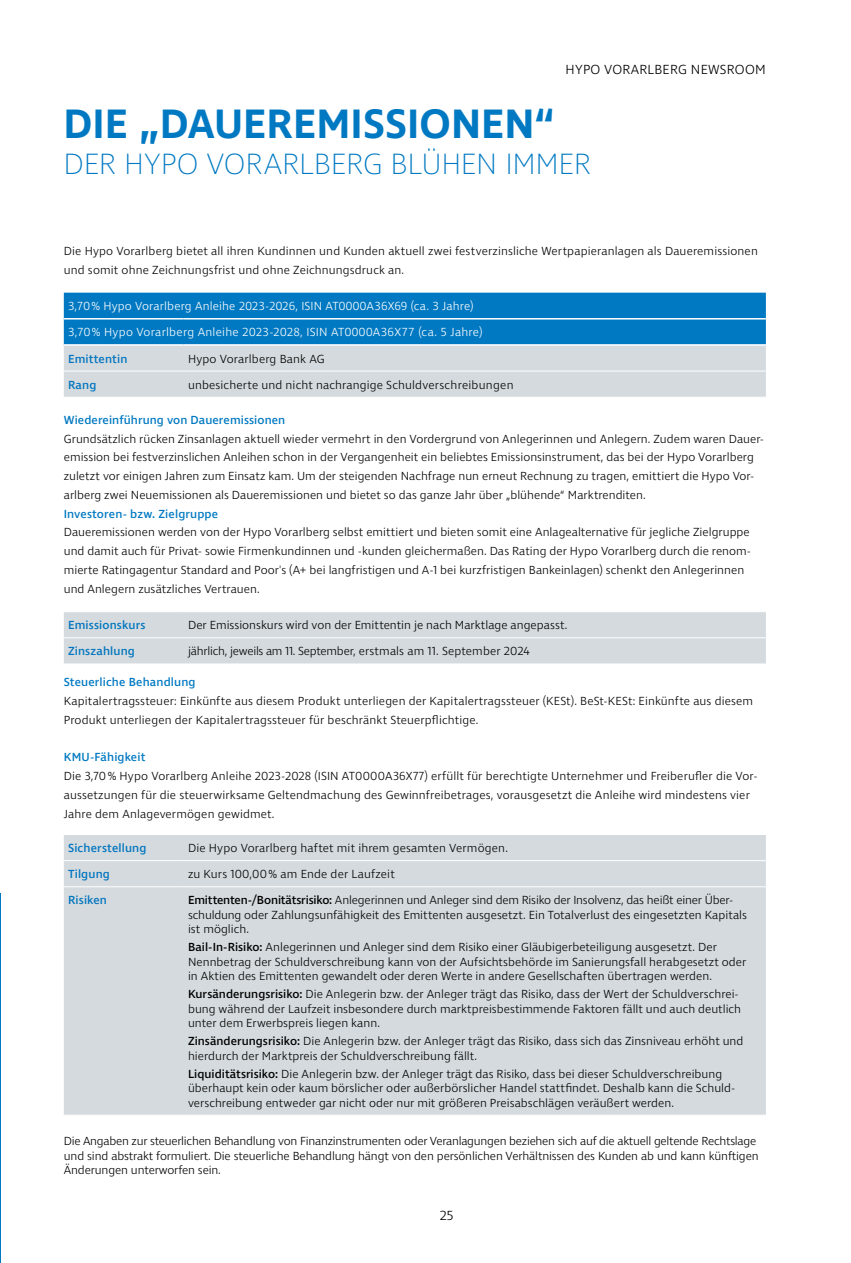
<style>
.page{position:relative;width:851px;height:1263px;background:#fff}
.page>*{position:absolute;margin:0;border:0;box-sizing:border-box;transform-origin:0 0}
.t1{font:600 42px "Ingra";letter-spacing:.005em;color:#0079c2}
.t2{font:200 30px "Ingra";letter-spacing:-.01em;color:#0079c2}
.t3{font:300 13.5px "Ingra";letter-spacing:.02em;color:#000}
.t4{font:300 12px/18.8px "Ingra";letter-spacing:.005em;color:#000}
.t5{font:300 12px/14.2px "Ingra";letter-spacing:-.015em;color:#000}
.t6{font:300 12px/26.1px "Ingra";letter-spacing:.015em;color:#fff}
.t7{font:500 12px "Ingra";letter-spacing:.01em;color:#0079c2}
.t8{font:500 12px "Ingra";letter-spacing:.015em;color:#0074be}
.s1{font-weight:500}
</style>
<div class="page">
<hr style="left:0;top:893px;width:1px;height:370px;background:#0079c2">
<svg style="left:64px;top:293px;width:701px;height:104px;background:#6baad0"></svg>
<hr style="left:64px;top:318px;width:120px;height:2px;background:#fff">
<hr style="left:184px;top:318px;width:581px;height:2px;background:#fff">
<hr style="left:64px;top:344px;width:120px;height:2px;background:#fff">
<hr style="left:184px;top:344px;width:581px;height:2px;background:#fff">
<hr style="left:64px;top:371px;width:120px;height:1px;background:#fff">
<hr style="left:184px;top:371px;width:581px;height:1px;background:#fff">
<div style="left:64px;top:612px;width:701px;height:52px;background:#d4dade"></div>
<hr style="left:64px;top:637px;width:120px;height:1px;background:#fff">
<hr style="left:184px;top:637px;width:581px;height:1px;background:#fff">
<div style="left:64px;top:835px;width:701px;height:280px;background:#d4dade"></div>
<hr style="left:64px;top:860px;width:120px;height:1px;background:#fff">
<hr style="left:184px;top:860px;width:581px;height:1px;background:#fff">
<hr style="left:64px;top:886px;width:120px;height:1px;background:#fff">
<hr style="left:184px;top:886px;width:581px;height:1px;background:#fff">
<p class="t3" style="left:565px;top:61px;width:202px">HYPO VORARLBERG NEWSROOM</p>
<h1 class="t1" style="left:63px;top:98px;width:493px">DIE „DAUEREMISSIONEN“</h1>
<h2 class="t2" style="left:63px;top:146px;width:529px">DER HYPO VORARLBERG BLÜHEN IMMER</h2>
<p class="t4" style="left:64px;top:242px;width:695px">Die Hypo Vorarlberg bietet all ihren Kundinnen und Kunden aktuell zwei festverzinsliche Wertpapieranlagen als Daueremissionen und somit ohne Zeichnungsfrist und ohne Zeichnungsdruck an.</p>
<p class="t6" style="left:68px;top:294px;width:416px">3,70% Hypo Vorarlberg Anleihe 2023-2026, ISIN AT0000A36X69 (ca. 3 Jahre)<br>3,70% Hypo Vorarlberg Anleihe 2023-2028, ISIN AT0000A36X77 (ca. 5 Jahre)</p>
<p class="t8" style="left:68px;top:351px;width:61px">Emittentin</p>
<p class="t4" style="left:188px;top:350px;width:138px">Hypo Vorarlberg Bank AG</p>
<p class="t8" style="left:68px;top:377px;width:30px">Rang</p>
<p class="t4" style="left:188px;top:376px;width:327px">unbesicherte und nicht nachrangige Schuldverschreibungen</p>
<p class="t7" style="left:64px;top:412px;width:223px">Wiedereinführung von Daueremissionen</p>
<p class="t4" style="left:64px;top:430px;width:701px">Grundsätzlich rücken Zinsanlagen aktuell wieder vermehrt in den Vordergrund von Anlegerinnen und Anlegern. Zudem waren Dauer&shy;emission bei festverzinslichen Anleihen schon in der Vergangenheit ein beliebtes Emissionsinstrument, das bei der Hypo Vorarlberg zuletzt vor einigen Jahren zum Einsatz kam. Um der steigenden Nachfrage nun erneut Rechnung zu tragen, emittiert die Hypo Vor&shy;arlberg zwei Neuemissionen als Daueremissionen und bietet so das ganze Jahr über „blühende“ Marktrenditen.</p>
<p class="t7" style="left:64px;top:506px;width:156px">Investoren- bzw. Zielgruppe</p>
<p class="t4" style="left:64px;top:524px;width:688px">Daueremissionen werden von der Hypo Vorarlberg selbst emittiert und bieten somit eine Anlagealternative für jegliche Zielgruppe und damit auch für Privat- sowie Firmenkundinnen und -kunden gleichermaßen. Das Rating der Hypo Vorarlberg durch die renom&shy;mierte Ratingagentur Standard and Poor's (A+ bei langfristigen und A-1 bei kurzfristigen Bankeinlagen) schenkt den Anlegerinnen und Anlegern zusätzliches Vertrauen.</p>
<p class="t8" style="left:68px;top:618px;width:79px">Emissionskurs</p>
<p class="t4" style="left:188px;top:616px;width:381px">Der Emissionskurs wird von der Emittentin je nach Marktlage angepasst.</p>
<p class="t8" style="left:68px;top:644px;width:68px">Zinszahlung</p>
<p class="t5" style="left:188px;top:645px;width:343px">jährlich, jeweils am 11. September, erstmals am 11. September 2024</p>
<p class="t7" style="left:64px;top:675px;width:133px">Steuerliche Behandlung</p>
<p class="t4" style="left:64px;top:692px;width:690px">Kapitalertragssteuer: Einkünfte aus diesem Produkt unterliegen der Kapitalertragssteuer (KESt). BeSt-KESt: Einkünfte aus diesem<br>Produkt unterliegen der Kapitalertragssteuer für beschränkt Steuerpflichtige.</p>
<p class="t7" style="left:64px;top:750px;width:83px">KMU-Fähigkeit</p>
<p class="t4" style="left:64px;top:767px;width:695px">Die 3,70% Hypo Vorarlberg Anleihe 2023-2028 (ISIN AT0000A36X77) erfüllt für berechtigte Unternehmer und Freiberufler die Vor&shy;aussetzungen für die steuerwirksame Geltendmachung des Gewinnfreibetrages, vorausgesetzt die Anleihe wird mindestens vier<br>Jahre dem Anlagevermögen gewidmet.</p>
<p class="t8" style="left:68px;top:841px;width:80px">Sicherstellung</p>
<p class="t4" style="left:188px;top:839px;width:321px">Die Hypo Vorarlberg haftet mit ihrem gesamten Vermögen.</p>
<p class="t8" style="left:68px;top:867px;width:43px">Tilgung</p>
<p class="t4" style="left:188px;top:865px;width:208px">zu Kurs 100,00% am Ende der Laufzeit</p>
<p class="t8" style="left:68px;top:893px;width:40px">Risiken</p>
<p class="t4" style="left:188px;top:894px;width:560px;line-height:14.2px"><span class="s1">Emittenten-/Bonitätsrisiko:</span> Anlegerinnen und Anleger sind dem Risiko der Insolvenz, das heißt einer Über&shy;schuldung oder Zahlungsunfähigkeit des Emittenten ausgesetzt. Ein Totalverlust des eingesetzten Kapitals ist möglich.</p>
<p class="t4" style="left:188px;top:941px;width:559px;line-height:14.2px"><span class="s1">Bail-In-Risiko:</span> Anlegerinnen und Anleger sind dem Risiko einer Gläubigerbeteiligung ausgesetzt. Der<br>Nennbetrag der Schuldverschreibung kann von der Aufsichtsbehörde im Sanierungsfall herabgesetzt oder in Aktien des Emittenten gewandelt oder deren Werte in andere Gesellschaften übertragen werden.</p>
<p class="t4" style="left:188px;top:988px;width:554px;line-height:14.2px"><span class="s1">Kursänderungsrisiko:</span> Die Anlegerin bzw. der Anleger trägt das Risiko, dass der Wert der Schuldverschrei&shy;bung während der Laufzeit insbesondere durch marktpreisbestimmende Faktoren fällt und auch deutlich unter dem Erwerbspreis liegen kann.</p>
<p class="t4" style="left:188px;top:1035px;width:556px;line-height:14.2px"><span class="s1">Zinsänderungsrisiko:</span> Die Anlegerin bzw. der Anleger trägt das Risiko, dass sich das Zinsniveau erhöht und hierdurch der Marktpreis der Schuldverschreibung fällt.</p>
<p class="t4" style="left:188px;top:1067px;width:548px;line-height:14.2px"><span class="s1">Liquiditätsrisiko:</span> Die Anlegerin bzw. der Anleger trägt das Risiko, dass bei dieser Schuldverschreibung überhaupt kein oder kaum börslicher oder außerbörslicher Handel stattfindet. Deshalb kann die Schuld&shy;verschreibung entweder gar nicht oder nur mit größeren Preisabschlägen veräußert werden.</p>
<p class="t5" style="left:64px;top:1135px;width:696px">Die Angaben zur steuerlichen Behandlung von Finanzinstrumenten oder Veranlagungen beziehen sich auf die aktuell geltende Rechtslage und sind abstrakt formuliert. Die steuerliche Behandlung hängt von den persönlichen Verhältnissen des Kunden ab und kann künftigen<br>Änderungen unterworfen sein.</p>
<p class="t3" style="left:440px;top:1207px;width:15px">25</p>
</div>
